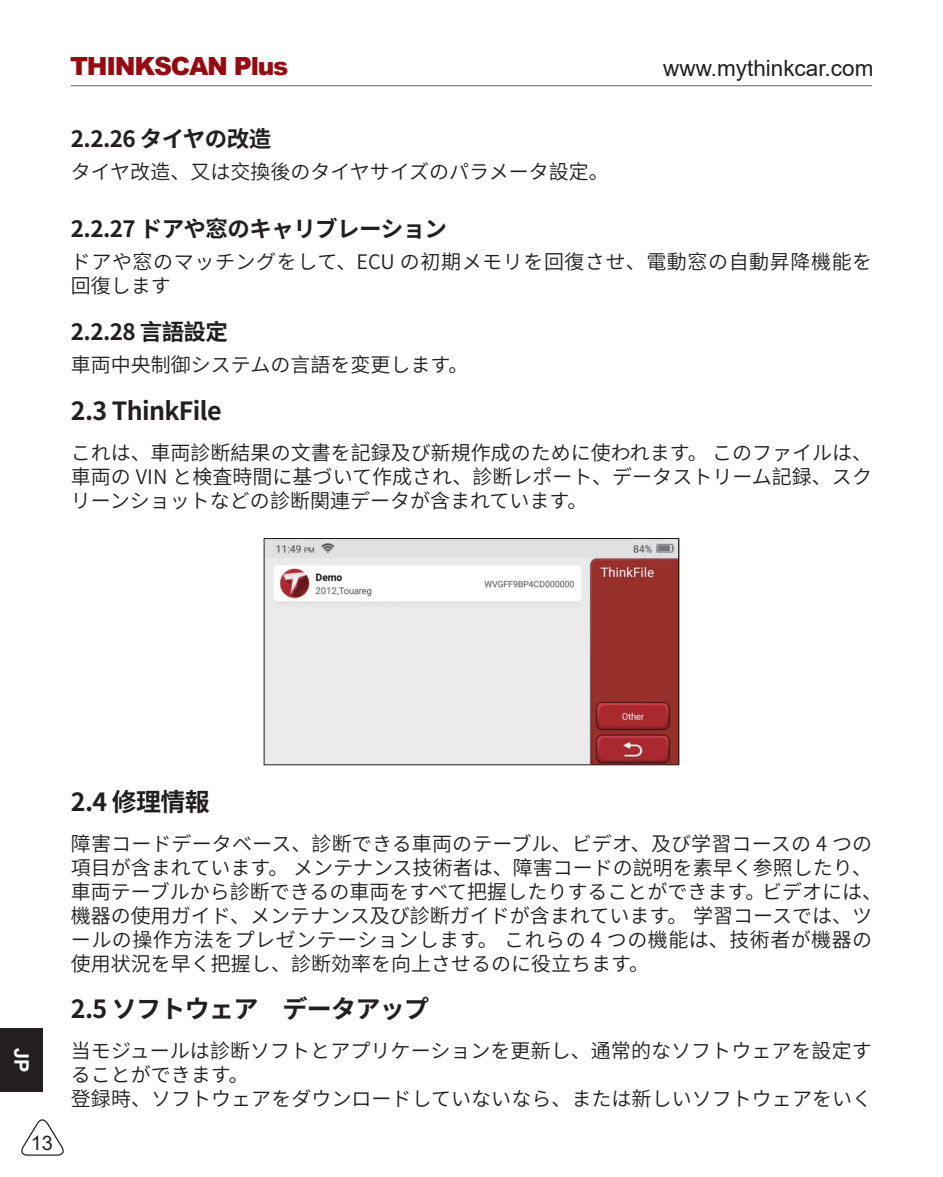
<style>
.page{position:relative;width:943px;height:1177px;background:#fff}
.page>*{position:absolute;margin:0;border:0;box-sizing:border-box;transform-origin:0 0}
.t1{font:700 25px "Source Han Sans SC";letter-spacing:-.025em;color:#231f20}
.t2{font:900 25px "Arial";letter-spacing:-.05em;color:#940c12}
.t3{font:700 22.5px "Source Han Sans SC";letter-spacing:-.025em;color:#231f20}
.t4{font:22.5px "Arial";color:#231f20}
.t5{font:20px/24px "Source Han Sans SC";color:#231f20}
.t6{font:20px/24px "Source Han Sans SC";letter-spacing:.03em;color:#231f20}
.t7{font:700 20px "Arial";color:#fff}
.t8{font:20px "Arial";color:#231f20}
</style>
<div class="page">
<div style="left:0;top:1028px;width:43px;height:63px;background:#231f20"></div>
<svg style="left:21px;top:1119px;width:43px;height:37px"></svg>
<hr style="left:71px;top:85px;width:801px;height:1px;background:#808285">
<img style="left:266px;top:540px;width:411px;height:223px">
<div style="left:264px;top:538px;width:415px;height:227px;border:1px solid #231f20"></div>
<p class="t2" style="left:70px;top:48px;width:220px">THINKSCAN Plus</p>
<p class="t4" style="left:663px;top:53px;width:212px">www.mythinkcar.com</p>
<p class="t3" style="left:71px;top:126px;width:202px">2.2.26 タイヤの改造</p>
<p class="t5" style="left:71px;top:160px;width:539px">タイヤ改造、又は交換後のタイヤサイズのパラメータ設定。</p>
<p class="t3" style="left:71px;top:216px;width:378px">2.2.27 ドアや窓のキャリブレーション</p>
<p class="t6" style="left:71px;top:250px;width:802px">ドアや窓のマッチングをして、ECU の初期メモリを回復させ、電動窓の自動昇降機能を回復します</p>
<p class="t3" style="left:71px;top:319px;width:159px">2.2.28 言語設定</p>
<p class="t5" style="left:71px;top:353px;width:399px">車両中央制御システムの言語を変更します。</p>
<p class="t1" style="left:71px;top:396px;width:152px">2.3 ThinkFile</p>
<p class="t5" style="left:71px;top:441px;width:802px;text-align:justify">これは、車両診断結果の文書を記録及び新規作成のために使われます。 このファイルは、車両の VIN と検査時間に基づいて作成され、診断レポート、データストリーム記録、スクリーンショットなどの診断関連データが含まれています。</p>
<p class="t7" style="left:36px;top:1048px;width:25px;rotate:90deg">JP</p>
<p class="t8" style="left:31px;top:1128px;width:24px">13</p>
<p class="t1" style="left:71px;top:787px;width:140px">2.4 修理情報</p>
<p class="t5" style="left:71px;top:831px;width:812px">障害コードデータベース、診断できる車両のテーブル、ビデオ、及び学習コースの 4 つの項目が含まれています。 メンテナンス技術者は、障害コードの説明を素早く参照したり、車両テーブルから診断できるの車両をすべて把握したりすることができます。ビデオには、機器の使用ガイド、メンテナンス及び診断ガイドが含まれています。 学習コースでは、ツールの操作方法をプレゼンテーションします。 これらの 4 つの機能は、技術者が機器の使用状況を早く把握し、診断効率を向上させるのに役立ちます。</p>
<p class="t1" style="left:71px;top:995px;width:360px">2.5 ソフトウェア　データアップ</p>
<p class="t5" style="left:71px;top:1039px;width:802px">当モジュールは診断ソフトとアプリケーションを更新し、通常的なソフトウェアを設定することができます。<br>登録時、ソフトウェアをダウンロードしていないなら、または新しいソフトウェアをいく</p>
</div>
